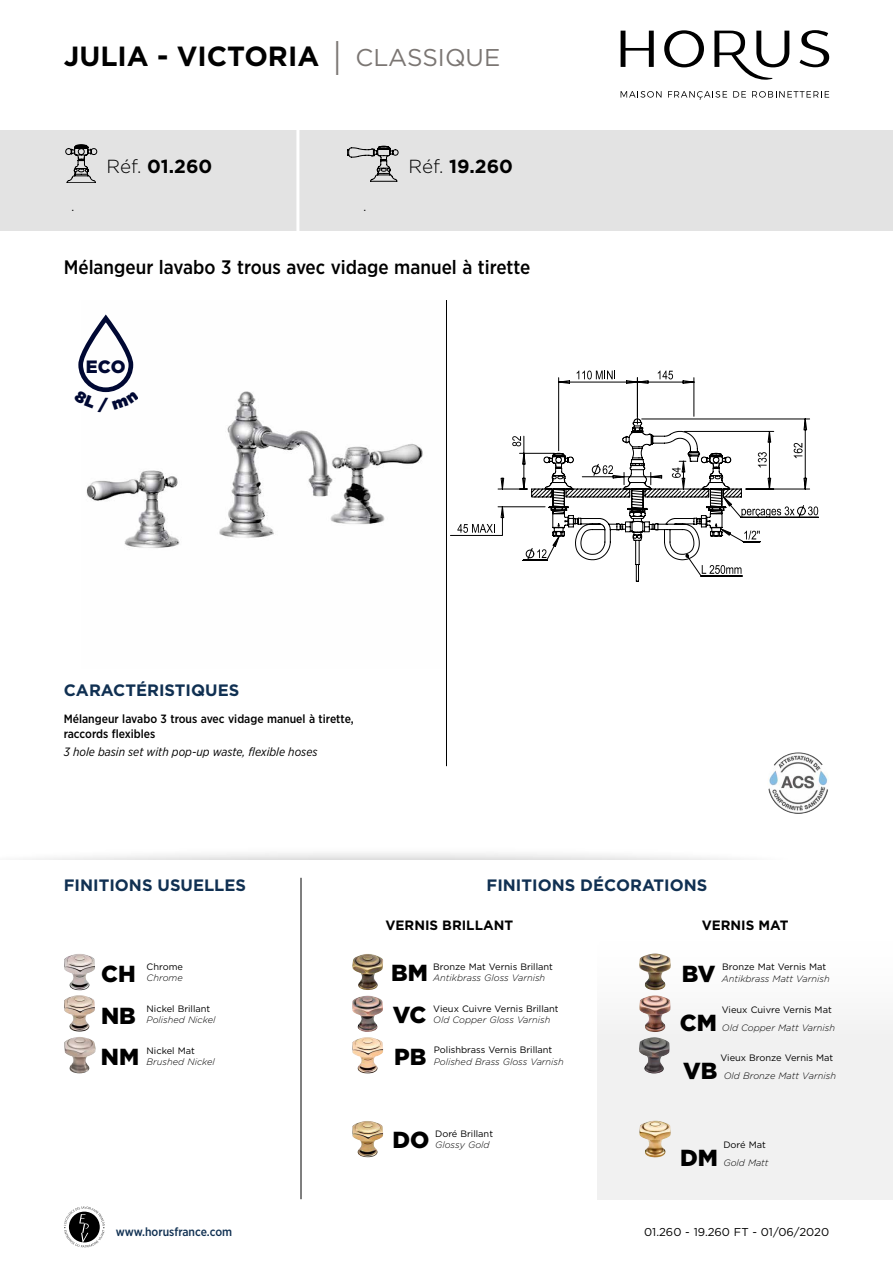
<style>
.page{position:relative;width:893px;height:1263px;background:#fff}
.page>*{position:absolute;margin:0;border:0;box-sizing:border-box;transform-origin:0 0}
.t1{font:700 27.75px "Gotham";color:#000}
.t2{font:900 23.25px "Gotham";color:#000}
.t3{font:500 19.5px "Gotham Narrow";color:#000}
.t4{font:700 18.9px "Gotham";color:#000}
.t5{font:900 17.85px "Gotham";color:#000833}
.t6{font:700 16.5px "Gotham";color:#103052}
.t7{font:700 13.5px "Gotham";color:#000}
.t8{font:500 12px/14.4px "Gotham Narrow";color:#000}
.t9{font:italic 12px "Gotham Narrow";color:#000}
.t10{font:500 12px "Gotham Narrow";color:#103052}
.t11{font:11.4px "Gotham";color:#000}
.t12{font:italic 300 9.3px "Gotham";color:#000}
.t13{font:9.3px "Gotham";color:#000}
.s1{font-weight:400;font-size:48.45px;color:#7b7673}
.s2{font-weight:400;font-size:24.3px;color:#7b7673}
.s3{font-weight:300}
</style>
<div class="page">
<div style="left:0;top:130px;width:893px;height:101px;background:#e3e3e3"></div>
<svg style="left:621px;top:31px;width:33px;height:36px"></svg>
<svg style="left:664px;top:30px;width:40px;height:37px"></svg>
<svg style="left:799px;top:30px;width:30px;height:37px"></svg>
<svg style="left:714px;top:31px;width:75px;height:49px"></svg>
<svg style="left:621px;top:91px;width:40px;height:7px"></svg>
<svg style="left:668px;top:91px;width:59px;height:9px"></svg>
<svg style="left:733px;top:91px;width:13px;height:7px"></svg>
<svg style="left:752px;top:91px;width:77px;height:7px"></svg>
<svg style="left:65px;top:144px;width:32px;height:39px"></svg>
<img style="left:84px;top:314px;width:339px;height:234px">
<svg style="left:450px;top:443px;width:189px;height:139px"></svg>
<svg style="left:457px;top:524px;width:38px;height:9px"></svg>
<svg style="left:512px;top:436px;width:9px;height:10px"></svg>
<svg style="left:522px;top:377px;width:221px;height:200px"></svg>
<hr style="left:701px;top:576px;width:41px;height:1px;background:#000">
<hr style="left:637px;top:378px;width:1px;height:46px;background:#000">
<svg style="left:624px;top:472px;width:1px;height:13px"></svg>
<svg style="left:650px;top:472px;width:1px;height:13px"></svg>
<svg style="left:591px;top:463px;width:22px;height:14px"></svg>
<svg style="left:525px;top:547px;width:21px;height:14px"></svg>
<svg style="left:658px;top:371px;width:15px;height:8px"></svg>
<svg style="left:577px;top:371px;width:38px;height:8px"></svg>
<svg style="left:685px;top:554px;width:56px;height:23px"></svg>
<svg style="left:552px;top:535px;width:8px;height:13px"></svg>
<svg style="left:719px;top:377px;width:100px;height:166px"></svg>
<div style="left:78px;top:316px;width:55px;height:76px;border:5px solid #000833;border-radius:25px"></div>
<hr style="left:296px;top:130px;width:3px;height:101px;background:#fff">
<hr style="left:446px;top:300px;width:1px;height:466px;background:#000">
<svg style="left:64px;top:1206px;width:41px;height:41px"></svg>
<img style="left:767px;top:752px;width:62px;height:62px;border-radius:31px">
<svg style="left:347px;top:146px;width:51px;height:35px"></svg>
<div style="left:0;top:846px;width:799px;height:57px;background:#000;opacity:.4"></div>
<div style="left:0;top:860px;width:893px;height:50px;background:#fff"></div>
<div style="left:597px;top:910px;width:296px;height:289px;background:linear-gradient(to right,#f5f5f5,#f5f5f5)"></div>
<hr style="left:301px;top:878px;width:1px;height:321px;background:#000">
<img style="left:352px;top:954px;width:31px;height:36px">
<img style="left:64px;top:954px;width:31px;height:36px">
<img style="left:352px;top:995px;width:31px;height:37px">
<img style="left:64px;top:995px;width:31px;height:37px">
<img style="left:639px;top:1121px;width:32px;height:36px">
<img style="left:639px;top:953px;width:32px;height:37px">
<img style="left:639px;top:995px;width:31px;height:37px">
<img style="left:352px;top:1037px;width:31px;height:37px">
<img style="left:64px;top:1037px;width:31px;height:36px">
<img style="left:639px;top:1037px;width:31px;height:36px">
<img style="left:352px;top:1121px;width:31px;height:36px">
<svg style="left:84px;top:389px;width:55px;height:23px"></svg>
<h1 class="t1" style="left:64px;top:38px;width:438px">JULIA - VICTORIA <span class="s1">I</span> <span class="s2">CLASSIQUE</span></h1>
<p class="t11" style="left:72px;top:200px;width:4px">.</p>
<h3 class="t4" style="left:107px;top:154px;width:107px"><span class="s3">Réf.</span> 01.260</h3>
<p class="t11" style="left:364px;top:200px;width:4px">.</p>
<h3 class="t4" style="left:409px;top:154px;width:106px"><span class="s3">Réf.</span> 19.260</h3>
<h3 class="t3" style="left:64px;top:255px;width:468px">Mélangeur lavabo 3 trous avec vidage manuel à tirette</h3>
<h3 class="t5" style="left:86px;top:356px;width:41px">ECO</h3>
<h3 class="t6" style="left:64px;top:679px;width:177px">CARACTÉRISTIQUES</h3>
<p class="t8" style="left:64px;top:712px;width:292px">Mélangeur lavabo 3 trous avec vidage manuel à tirette, raccords flexibles</p>
<p class="t9" style="left:64px;top:745px;width:255px">3 hole basin set with pop-up waste, flexible hoses</p>
<h3 class="t6" style="left:64px;top:874px;width:184px">FINITIONS USUELLES</h3>
<h3 class="t6" style="left:487px;top:874px;width:222px">FINITIONS DÉCORATIONS</h3>
<h3 class="t7" style="left:385px;top:916px;width:129px">VERNIS BRILLANT</h3>
<h3 class="t7" style="left:702px;top:916px;width:88px">VERNIS MAT</h3>
<p class="t13" style="left:147px;top:961px;width:38px">Chrome</p>
<h2 class="t2" style="left:101px;top:958px;width:36px">CH</h2>
<p class="t12" style="left:147px;top:972px;width:38px">Chrome</p>
<p class="t13" style="left:147px;top:1002px;width:65px">Nickel Brillant</p>
<h2 class="t2" style="left:101px;top:999px;width:36px">NB</h2>
<p class="t12" style="left:147px;top:1014px;width:70px">Polished Nickel</p>
<p class="t13" style="left:147px;top:1044px;width:50px">Nickel Mat</p>
<h2 class="t2" style="left:101px;top:1041px;width:40px">NM</h2>
<p class="t12" style="left:147px;top:1055px;width:70px">Brushed Nickel</p>
<p class="t13" style="left:433px;top:961px;width:121px">Bronze Mat Vernis Brillant</p>
<h2 class="t2" style="left:391px;top:957px;width:38px">BM</h2>
<p class="t12" style="left:433px;top:972px;width:113px">Antikbrass Gloss Varnish</p>
<p class="t13" style="left:433px;top:1002px;width:127px">Vieux Cuivre Vernis Brillant</p>
<h2 class="t2" style="left:393px;top:999px;width:35px">VC</h2>
<p class="t12" style="left:433px;top:1014px;width:119px">Old Copper Gloss Varnish</p>
<p class="t13" style="left:434px;top:1044px;width:120px">Polishbrass Vernis Brillant</p>
<h2 class="t2" style="left:394px;top:1040px;width:34px">PB</h2>
<p class="t12" style="left:434px;top:1055px;width:132px">Polished Brass Gloss Varnish</p>
<p class="t13" style="left:722px;top:961px;width:106px">Bronze Mat Vernis Mat</p>
<h2 class="t2" style="left:682px;top:958px;width:35px">BV</h2>
<p class="t12" style="left:722px;top:973px;width:110px">Antikbrass Matt Varnish</p>
<p class="t13" style="left:722px;top:1003px;width:111px">Vieux Cuivre Vernis Mat</p>
<h2 class="t2" style="left:680px;top:1006px;width:39px">CM</h2>
<p class="t12" style="left:722px;top:1021px;width:115px">Old Copper Matt Varnish</p>
<p class="t13" style="left:720px;top:1052px;width:114px">Vieux Bronze Vernis Mat</p>
<h2 class="t2" style="left:683px;top:1055px;width:36px">VB</h2>
<p class="t12" style="left:724px;top:1070px;width:114px">Old Bronze Matt Varnish</p>
<p class="t13" style="left:435px;top:1128px;width:59px">Doré Brillant</p>
<h2 class="t2" style="left:392px;top:1124px;width:39px">DO</h2>
<p class="t12" style="left:435px;top:1139px;width:56px">Glossy Gold</p>
<p class="t13" style="left:723px;top:1139px;width:44px">Doré Mat</p>
<h2 class="t2" style="left:680px;top:1142px;width:39px">DM</h2>
<p class="t12" style="left:723px;top:1157px;width:47px">Gold Matt</p>
<p class="t10" style="left:116px;top:1224px;width:118px">www.horusfrance.com</p>
<p class="t11" style="left:644px;top:1224px;width:187px">01.260 - 19.260 FT - 01/06/2020</p>
</div>
